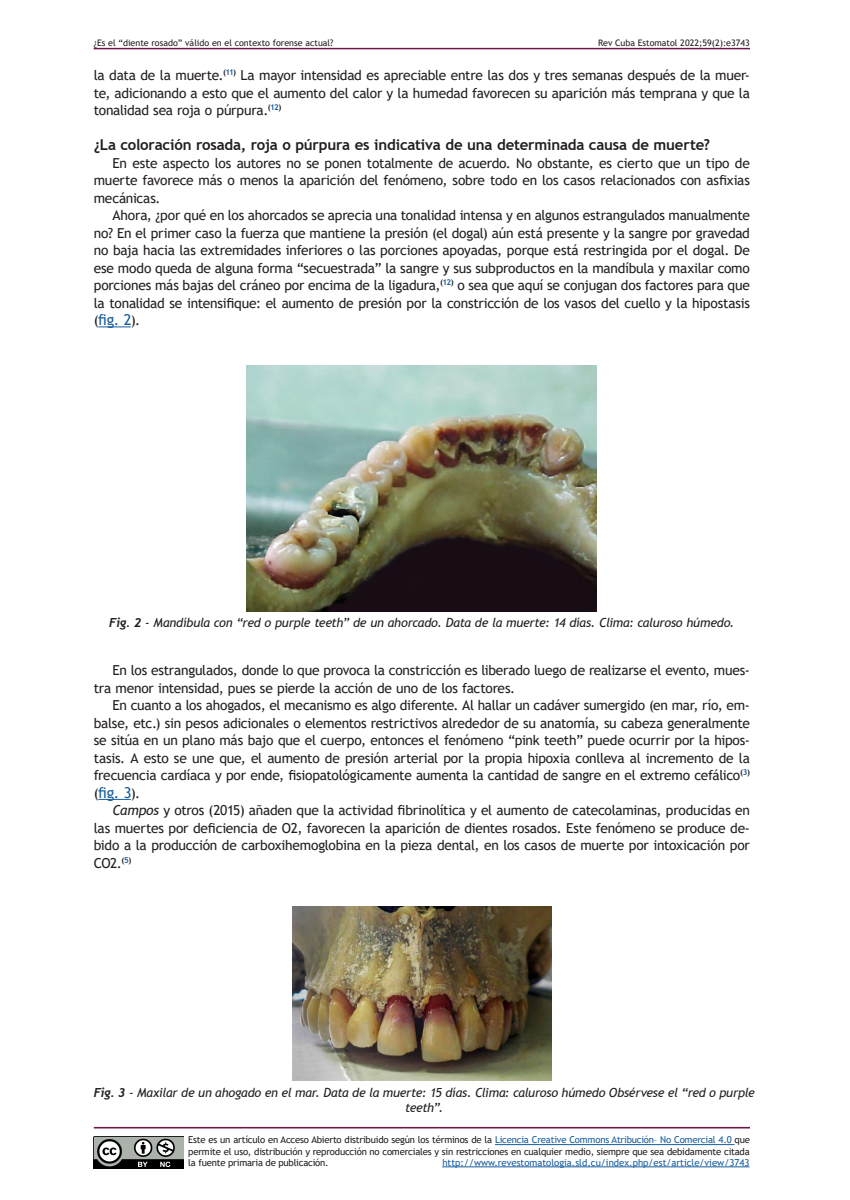
<style>
.page{position:relative;width:850px;height:1200px;background:#fff}
.page>*{position:absolute;margin:0;border:0;box-sizing:border-box;transform-origin:0 0}
._02_Val{font:700 15px "Trebuchet MS";letter-spacing:-.015em;color:#231f20}
._00_Cuerpo_de_texto{font:15px "Trebuchet MS";color:#175d9e}
._00_Cuerpo_de_texto-2{font:13.75px/17.5px "Trebuchet MS";letter-spacing:-.015em;color:#231f20;text-align:justify}
.Textos_figura_y_tabl{font:italic 12.5px/15px "Trebuchet MS";letter-spacing:-.02em;color:#231f20;text-align:center}
.t1{font:9.56px/11.5px "Trebuchet MS";letter-spacing:-.02em;color:#231f20;text-align:justify}
.t2{font:9.56px "Trebuchet MS";color:#175d9e}
.t3{font:8.94px "Trebuchet MS";color:#231f20}
.s1{font-size:13.75px;color:#231f20}
.s2{font-family:"Trebuchet";font-weight:700}
.s3{font-style:italic}
.s4{color:#175d9e}
</style>
<div class="page">
<hr style="left:495px;top:1144px;width:240px;height:1px;background:#175d9e">
<hr style="left:442px;top:1167px;width:308px;height:1px;background:#175d9e">
<img style="left:94px;top:1136px;width:90px;height:33px">
<hr style="left:94px;top:1127px;width:656px;height:1px;background:#6d164b">
<hr style="left:94px;top:48px;width:656px;height:1px;background:#6d164b">
<hr style="left:98px;top:326px;width:33px;height:1px;background:#175d9e">
<img style="left:247px;top:366px;width:350px;height:246px">
<hr style="left:98px;top:799px;width:33px;height:1px;background:#175d9e">
<img style="left:292px;top:906px;width:259px;height:174px">
<p class="t3" style="left:94px;top:37px;width:241px">¿Es el “diente rosado” válido en el contexto forense actual?</p>
<p class="t3" style="left:598px;top:37px;width:153px">Rev Cuba Estomatol 2022;59(2):e3743</p>
<p class="_00_Cuerpo_de_texto-2" style="left:94px;top:66px;width:658px">la data de la muerte.<sup>(</sup><sup>11</sup><sup>)</sup> La mayor intensidad es apreciable entre las dos y tres semanas después de la muer&shy;te, adicionando a esto que el aumento del calor y la humedad favorecen su aparición más temprana y que la tonalidad sea roja o púrpura.<sup>(</sup><sup>12</sup><sup>)</sup></p>
<p class="_02_Val" style="left:94px;top:135px;width:618px">¿La coloración rosada, roja o púrpura es indicativa de una determinada causa de muerte?</p>
<p class="_00_Cuerpo_de_texto-2" style="left:94px;top:154px;width:658px;text-indent:19px">En este aspecto los autores no se ponen totalmente de acuerdo. No obstante, es cierto que un tipo de muerte favorece más o menos la aparición del fenómeno, sobre todo en los casos relacionados con asfixias mecánicas.</p>
<p class="_00_Cuerpo_de_texto-2" style="left:94px;top:206px;width:658px;text-indent:19px">Ahora, ¿por qué en los ahorcados se aprecia una tonalidad intensa y en algunos estrangulados manualmente no? En el primer caso la fuerza que mantiene la presión (el dogal) aún está presente y la sangre por gravedad no baja hacia las extremidades inferiores o las porciones apoyadas, porque está restringida por el dogal. De ese modo queda de alguna forma “secuestrada” la sangre y sus subproductos en la mandíbula y maxilar como porciones más bajas del cráneo por encima de la ligadura,<sup>(</sup><sup>12</sup><sup>)</sup> o sea que aquí se conjugan dos factores para que la tonalidad se intensifique: el aumento de presión por la constricción de los vasos del cuello y la hipostasis</p>
<p class="_00_Cuerpo_de_texto" style="left:94px;top:310px;width:48px"><span class="s1">(</span>fig. 2<span class="s1">).</span></p>
<p class="Textos_figura_y_tabl" style="left:109px;top:615px;width:627px"><span class="s2">Fig. 2</span> - Mandíbula con “red o purple teeth” de un ahorcado. Data de la muerte: 14 días. Clima: caluroso húmedo.</p>
<p class="_00_Cuerpo_de_texto-2" style="left:94px;top:661px;width:658px;text-indent:19px">En los estrangulados, donde lo que provoca la constricción es liberado luego de realizarse el evento, mues&shy;tra menor intensidad, pues se pierde la acción de uno de los factores.</p>
<p class="_00_Cuerpo_de_texto-2" style="left:94px;top:696px;width:658px;text-indent:19px">En cuanto a los ahogados, el mecanismo es algo diferente. Al hallar un cadáver sumergido (en mar, río, em&shy;balse, etc.) sin pesos adicionales o elementos restrictivos alrededor de su anatomía, su cabeza generalmente se sitúa en un plano más bajo que el cuerpo, entonces el fenómeno “pink teeth” puede ocurrir por la hipos&shy;tasis. A esto se une que, el aumento de presión arterial por la propia hipoxia conlleva al incremento de la frecuencia cardíaca y por ende, fisiopatológicamente aumenta la cantidad de sangre en el extremo cefálico<sup>(</sup><sup>3</sup><sup>)</sup></p>
<p class="_00_Cuerpo_de_texto" style="left:94px;top:783px;width:48px"><span class="s1">(</span>fig. 3<span class="s1">).</span></p>
<p class="_00_Cuerpo_de_texto-2" style="left:94px;top:801px;width:658px;text-indent:19px"><span class="s3">Campos</span> y otros (2015) añaden que la actividad fibrinolítica y el aumento de catecolaminas, producidas en las muertes por deficiencia de O2, favorecen la aparición de dientes rosados. Este fenómeno se produce de&shy;bido a la producción de carboxihemoglobina en la pieza dental, en los casos de muerte por intoxicación por CO2.<sup>(</sup><sup>5</sup><sup>)</sup></p>
<p class="Textos_figura_y_tabl" style="left:94px;top:1085px;width:663px"><span class="s2">Fig. 3</span> - Maxilar de un ahogado en el mar. Data de la muerte: 15 días. Clima: caluroso húmedo Obsérvese el “red o purple teeth”.</p>
<p class="t1" style="left:188px;top:1134px;width:563px">Este es un artículo en Acceso Abierto distribuido según los términos de la <span class="s4">Licencia Creative Commons Atribución– No Comercial 4.0</span> que permite el uso, distribución y reproducción no comerciales y sin restricciones en cualquier medio, siempre que sea debidamente citada la fuente primaria de publicación.</p>
<p class="t2" style="left:442px;top:1156px;width:309px">http://www.revestomatologia.sld.cu/index.php/est/article/view/3743</p>
</div>
